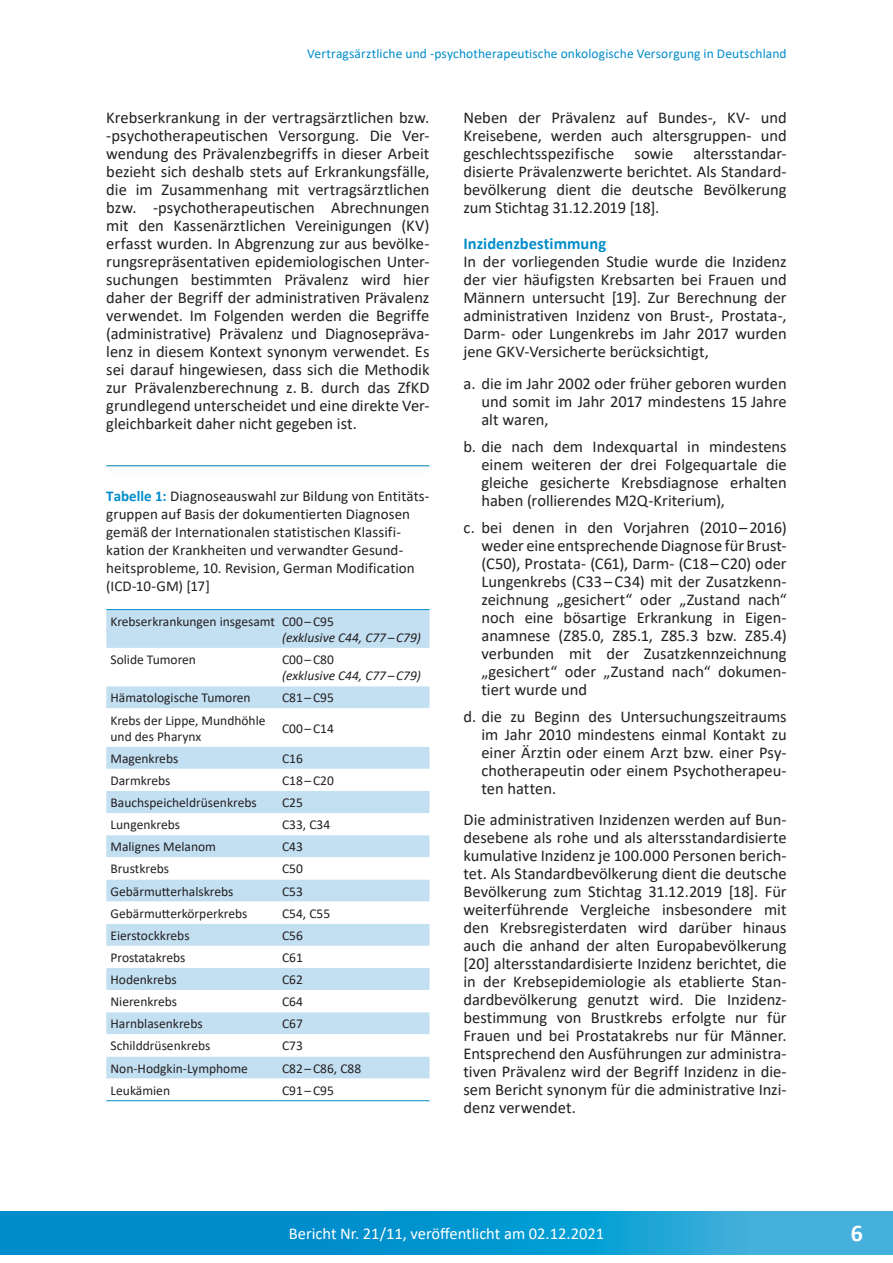
<style>
.page{position:relative;width:893px;height:1263px;background:#fff}
.page>*{position:absolute;margin:0;border:0;box-sizing:border-box;transform-origin:0 0}
.t1{font:700 24px "Calibri";color:#fff}
.Fließtext{font:16.5px/18px "Calibri";letter-spacing:-.005em;color:#231f20;text-align:justify}
.t2{font:16.5px "Calibri";color:#fff}
.Zwischenüberschrift{font:700 16.5px "Calibri";color:#008dcb}
.TabellenAbbildungsun{font:15px/18px "Calibri";color:#231f20}
.Zelle{font:13.5px/16.2px "Calibri";color:#231f20}
.t3{font:13.5px "Calibri";letter-spacing:.01em;color:#008dcb}
.Zelle-2{font:italic 13.5px/16.2px "Calibri";color:#231f20}
.s1{font-weight:700;color:#008dcb}
.s2{font-style:normal}
</style>
<div class="page">
<div style="left:106px;top:610px;width:323px;height:38px;background:#c3e0f2"></div>
<svg style="left:106px;top:686px;width:323px;height:393px"></svg>
<hr style="left:106px;top:609px;width:172px;height:1px;background:#008dcb">
<hr style="left:278px;top:609px;width:151px;height:1px;background:#008dcb">
<hr style="left:106px;top:1100px;width:172px;height:1px;background:#008dcb">
<hr style="left:278px;top:1100px;width:151px;height:1px;background:#008dcb">
<div style="left:98px;top:461px;width:339px;height:18px;background:#231f20;opacity:.2"></div>
<hr style="left:106px;top:465px;width:323px;height:1px;background:#007cb2">
<svg style="left:0;top:1212px;width:893px;height:42px;background:#119ad1"></svg>
<p class="t3" style="left:307px;top:44px;width:481px">Vertragsärztliche und -psychotherapeutische onkologische Versorgung in Deutschland</p>
<p class="Fließtext" style="left:106px;top:108px;width:325px">Krebserkrankung in der vertragsärztlichen bzw. -psychotherapeutischen Versorgung. Die Ver&shy;wendung des Prävalenzbegriffs in dieser Arbeit bezieht sich deshalb stets auf Erkrankungsfälle, die im Zusammenhang mit vertragsärztlichen bzw. -psychotherapeutischen Abrechnungen mit den Kassenärztlichen Vereinigungen (KV) erfasst wurden. In Abgrenzung zur aus bevölke&shy;rungsrepräsentativen epidemiologischen Unter&shy;suchungen bestimmten Prävalenz wird hier daher der Begriff der administrativen Prävalenz verwendet. Im Folgenden werden die Begriffe (administrative) Prävalenz und Diagnosepräva&shy;lenz in diesem Kontext synonym verwendet. Es sei darauf hingewiesen, dass sich die Methodik zur Prävalenzberechnung z. B. durch das ZfKD grundlegend unterscheidet und eine direkte Ver&shy;gleichbarkeit daher nicht gegeben ist.</p>
<p class="Fließtext" style="left:463px;top:108px;width:325px">Neben der Prävalenz auf Bundes-, KV- und Kreisebene, werden auch altersgruppen- und geschlechtsspezifische sowie altersstandar&shy;disierte Prävalenzwerte berichtet. Als Standard&shy;bevölkerung dient die deutsche Bevölkerung zum Stichtag 31.12.2019 [18].</p>
<p class="Zwischenüberschrift" style="left:463px;top:232px;width:144px">Inzidenzbestimmung</p>
<p class="Fließtext" style="left:463px;top:252px;width:325px">In der vorliegenden Studie wurde die Inzidenz der vier häufigsten Krebsarten bei Frauen und Männern untersucht [19]. Zur Berechnung der administrativen Inzidenz von Brust-, Prostata-, Darm- oder Lungenkrebs im Jahr 2017 wurden jene GKV-Versicherte berücksichtigt,</p>
<p class="Fließtext" style="left:481px;top:374px;width:307px;text-indent:-18px">a. die im Jahr 2002 oder früher geboren wurden und somit im Jahr 2017 mindestens 15 Jahre alt waren,</p>
<p class="Fließtext" style="left:481px;top:437px;width:307px;text-indent:-18px">b. die nach dem Indexquartal in mindestens einem weiteren der drei Folgequartale die gleiche gesicherte Krebsdiagnose erhalten haben (rollierendes M2Q-Kriterium),</p>
<p class="Fließtext" style="left:481px;top:518px;width:307px;text-indent:-18px">c. bei denen in den Vorjahren (2010 – 2016) weder eine entsprechende Diagnose für Brust-(C50), Prostata- (C61), Darm- (C18 – C20) oder Lungenkrebs (C33 – C34) mit der Zusatzkenn&shy;zeichnung „gesichert“ oder „Zustand nach“ noch eine bösartige Erkrankung in Eigen&shy;anamnese (Z85.0, Z85.1, Z85.3 bzw. Z85.4) verbunden mit der Zusatzkennzeichnung „gesichert“ oder „Zustand nach“ dokumen&shy;tiert wurde und</p>
<p class="Fließtext" style="left:481px;top:707px;width:307px;text-indent:-18px">d. die zu Beginn des Untersuchungszeitraums im Jahr 2010 mindestens einmal Kontakt zu einer Ärztin oder einem Arzt bzw. einer Psy&shy;chotherapeutin oder einem Psychotherapeu&shy;ten hatten.</p>
<p class="Fließtext" style="left:463px;top:810px;width:325px">Die administrativen Inzidenzen werden auf Bun&shy;desebene als rohe und als altersstandardisierte kumulative Inzidenz je 100.000 Personen berich&shy;tet. Als Standardbevölkerung dient die deutsche Bevölkerung zum Stichtag 31.12.2019 [18]. Für weiterführende Vergleiche insbesondere mit den Krebsregisterdaten wird darüber hinaus auch die anhand der alten Europabevölkerung [20] altersstandardisierte Inzidenz berichtet, die in der Krebsepidemiologie als etablierte Stan&shy;dardbevölkerung genutzt wird. Die Inzidenz&shy;bestimmung von Brustkrebs erfolgte nur für Frauen und bei Prostatakrebs nur für Männer.<br>Entsprechend den Ausführungen zur administra&shy;tiven Prävalenz wird der Begriff Inzidenz in die&shy;sem Bericht synonym für die administrative Inzi&shy;denz verwendet.</p>
<p class="TabellenAbbildungsun" style="left:106px;top:487px;width:325px"><span class="s1">Tabelle 1:</span> Diagnoseauswahl zur Bildung von Entitäts&shy;gruppen auf Basis der dokumentierten Diagnosen gemäß der Internationalen statistischen Klassifi&shy;kation der Krankheiten und verwandter Gesund&shy;heitsprobleme, 10. Revision, German Modification (ICD-10-GM) [17]</p>
<p class="Zelle" style="left:111px;top:613px;width:166px">Krebserkrankungen insgesamt</p>
<p class="Zelle-2" style="left:282px;top:612px;width:140px"><span class="s2">C00 – C95<br></span>(exklusive C44, C77 – C79)</p>
<p class="Zelle" style="left:111px;top:651px;width:87px">Solide Tumoren</p>
<p class="Zelle-2" style="left:282px;top:651px;width:140px"><span class="s2">C00 – C80<br></span>(exklusive C44, C77 – C79)</p>
<p class="Zelle" style="left:111px;top:689px;width:142px">Hämatologische Tumoren</p>
<p class="Zelle" style="left:282px;top:689px;width:53px">C81 – C95</p>
<p class="Zelle" style="left:111px;top:711px;width:156px">Krebs der Lippe, Mundhöhle und des Pharynx</p>
<p class="Zelle" style="left:282px;top:720px;width:53px">C00 – C14</p>
<p class="Zelle" style="left:111px;top:750px;width:69px">Magenkrebs</p>
<p class="Zelle" style="left:282px;top:750px;width:22px">C16</p>
<p class="Zelle" style="left:111px;top:772px;width:61px">Darmkrebs</p>
<p class="Zelle" style="left:282px;top:772px;width:53px">C18 – C20</p>
<p class="Zelle" style="left:111px;top:794px;width:148px">Bauchspeicheldrüsenkrebs</p>
<p class="Zelle" style="left:282px;top:794px;width:22px">C25</p>
<p class="Zelle" style="left:111px;top:816px;width:71px">Lungenkrebs</p>
<p class="Zelle" style="left:282px;top:816px;width:50px">C33, C34</p>
<p class="Zelle" style="left:111px;top:838px;width:107px">Malignes Melanom</p>
<p class="Zelle" style="left:282px;top:838px;width:22px">C43</p>
<p class="Zelle" style="left:111px;top:860px;width:60px">Brustkrebs</p>
<p class="Zelle" style="left:282px;top:860px;width:22px">C50</p>
<p class="Zelle" style="left:111px;top:883px;width:124px">Gebärmutterhalskrebs</p>
<p class="Zelle" style="left:282px;top:883px;width:22px">C53</p>
<p class="Zelle" style="left:111px;top:905px;width:138px">Gebärmutterkörperkrebs</p>
<p class="Zelle" style="left:282px;top:905px;width:50px">C54, C55</p>
<p class="Zelle" style="left:111px;top:927px;width:81px">Eierstockkrebs</p>
<p class="Zelle" style="left:282px;top:927px;width:22px">C56</p>
<p class="Zelle" style="left:111px;top:949px;width:76px">Prostatakrebs</p>
<p class="Zelle" style="left:282px;top:949px;width:22px">C61</p>
<p class="Zelle" style="left:111px;top:971px;width:68px">Hodenkrebs</p>
<p class="Zelle" style="left:282px;top:971px;width:22px">C62</p>
<p class="Zelle" style="left:111px;top:993px;width:68px">Nierenkrebs</p>
<p class="Zelle" style="left:282px;top:993px;width:22px">C64</p>
<p class="Zelle" style="left:111px;top:1015px;width:94px">Harnblasenkrebs</p>
<p class="Zelle" style="left:282px;top:1015px;width:22px">C67</p>
<p class="Zelle" style="left:111px;top:1037px;width:101px">Schilddrüsenkrebs</p>
<p class="Zelle" style="left:282px;top:1037px;width:22px">C73</p>
<p class="Zelle" style="left:111px;top:1060px;width:139px">Non-Hodgkin-Lymphome</p>
<p class="Zelle" style="left:282px;top:1060px;width:81px">C82 – C86, C88</p>
<p class="Zelle" style="left:111px;top:1082px;width:61px">Leukämien</p>
<p class="Zelle" style="left:282px;top:1082px;width:53px">C91 – C95</p>
<p class="t2" style="left:289px;top:1222px;width:317px">Bericht Nr. 21/11, veröffentlicht am 02.12.2021</p>
<h1 class="t1" style="left:851px;top:1216px;width:14px">6</h1>
</div>
